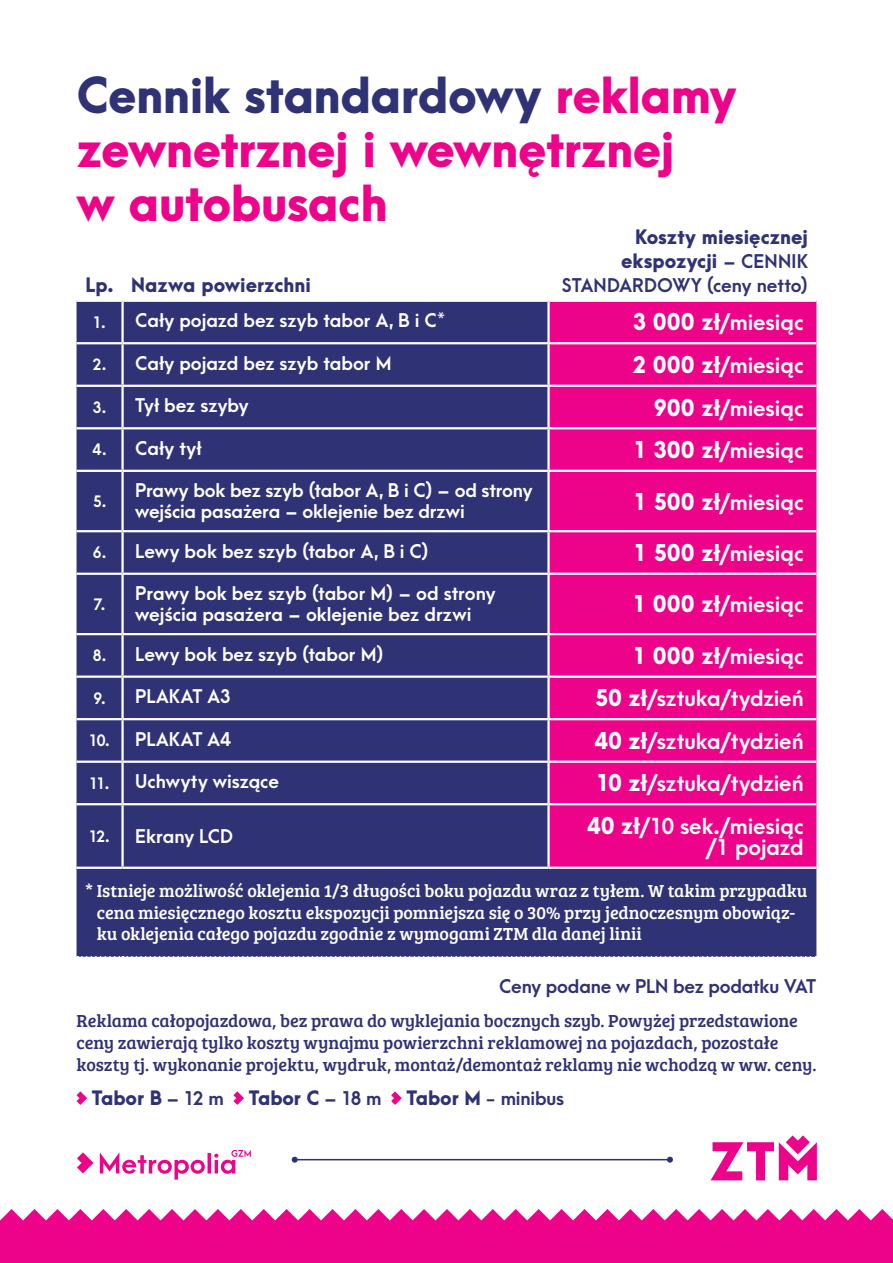
<style>
.page{position:relative;width:893px;height:1263px;background:#fff}
.page>*{position:absolute;margin:0;border:0;box-sizing:border-box;transform-origin:0 0}
.TEKST_NEW{font:800 45px/54px "Arca Majora 3";letter-spacing:-.015em;color:#ed028a}
.TEKST_NEW-2{font:700 21px/21px "Arca Majora 3";color:#fff;text-align:right}
.TEKST_NEW-3{font:700 18px/21px "Arca Majora 3";color:#fff}
.TEKST_NEW-4{font:18px/21.6px "Bree Serif";letter-spacing:-.005em;color:#303276}
.TEKST_NEW-5{font:18px/21.6px "Bree Serif";color:#fff}
.TEKST_NEW-6{font:700 18px/24px "Arca Majora 3";letter-spacing:-.01em;color:#303276;text-align:right}
.TEKST_NEW-7{font:800 18px "Arca Majora 3";letter-spacing:-.005em;color:#303276}
.TEKST_NEW-8{font:700 15px "Arca Majora 3";color:#fff}
.s1{color:#303276}
.s2{font-weight:800}
.s3{font-weight:700}
</style>
<div class="page">
<div style="left:77px;top:302px;width:739px;height:654px;background:#303276"></div>
<div style="left:550px;top:302px;width:266px;height:565px;background:#ed028a"></div>
<svg style="left:78px;top:956px;width:738px;height:1px"></svg>
<hr style="left:121px;top:302px;width:3px;height:40px;background:#fff">
<hr style="left:547px;top:302px;width:3px;height:40px;background:#fff">
<hr style="left:121px;top:344px;width:3px;height:41px;background:#fff">
<hr style="left:547px;top:344px;width:3px;height:41px;background:#fff">
<hr style="left:121px;top:387px;width:3px;height:40px;background:#fff">
<hr style="left:547px;top:387px;width:3px;height:40px;background:#fff">
<hr style="left:121px;top:429px;width:3px;height:41px;background:#fff">
<hr style="left:547px;top:429px;width:3px;height:41px;background:#fff">
<hr style="left:121px;top:472px;width:3px;height:58px;background:#fff">
<hr style="left:547px;top:472px;width:3px;height:58px;background:#fff">
<hr style="left:121px;top:532px;width:3px;height:41px;background:#fff">
<hr style="left:547px;top:532px;width:3px;height:41px;background:#fff">
<hr style="left:121px;top:575px;width:3px;height:58px;background:#fff">
<hr style="left:547px;top:575px;width:3px;height:58px;background:#fff">
<hr style="left:121px;top:635px;width:3px;height:40px;background:#fff">
<hr style="left:547px;top:635px;width:3px;height:40px;background:#fff">
<hr style="left:121px;top:678px;width:3px;height:40px;background:#fff">
<hr style="left:547px;top:678px;width:3px;height:40px;background:#fff">
<hr style="left:121px;top:720px;width:3px;height:40px;background:#fff">
<hr style="left:547px;top:720px;width:3px;height:40px;background:#fff">
<hr style="left:121px;top:763px;width:3px;height:40px;background:#fff">
<hr style="left:547px;top:763px;width:3px;height:40px;background:#fff">
<hr style="left:121px;top:805px;width:3px;height:62px;background:#fff">
<hr style="left:547px;top:805px;width:3px;height:62px;background:#fff">
<hr style="left:77px;top:342px;width:46px;height:2px;background:#fff">
<hr style="left:123px;top:342px;width:426px;height:2px;background:#fff">
<hr style="left:549px;top:342px;width:267px;height:2px;background:#fff">
<hr style="left:77px;top:385px;width:46px;height:2px;background:#fff">
<hr style="left:123px;top:385px;width:426px;height:2px;background:#fff">
<hr style="left:549px;top:385px;width:267px;height:2px;background:#fff">
<hr style="left:77px;top:427px;width:46px;height:2px;background:#fff">
<hr style="left:123px;top:427px;width:426px;height:2px;background:#fff">
<hr style="left:549px;top:427px;width:267px;height:2px;background:#fff">
<hr style="left:77px;top:470px;width:46px;height:2px;background:#fff">
<hr style="left:123px;top:470px;width:426px;height:2px;background:#fff">
<hr style="left:549px;top:470px;width:267px;height:2px;background:#fff">
<hr style="left:77px;top:530px;width:46px;height:2px;background:#fff">
<hr style="left:123px;top:530px;width:426px;height:2px;background:#fff">
<hr style="left:549px;top:530px;width:267px;height:2px;background:#fff">
<hr style="left:77px;top:573px;width:46px;height:2px;background:#fff">
<hr style="left:123px;top:573px;width:426px;height:2px;background:#fff">
<hr style="left:549px;top:573px;width:267px;height:2px;background:#fff">
<hr style="left:77px;top:633px;width:46px;height:2px;background:#fff">
<hr style="left:123px;top:633px;width:426px;height:2px;background:#fff">
<hr style="left:549px;top:633px;width:267px;height:2px;background:#fff">
<hr style="left:77px;top:675px;width:46px;height:3px;background:#fff">
<hr style="left:123px;top:675px;width:426px;height:3px;background:#fff">
<hr style="left:549px;top:675px;width:267px;height:3px;background:#fff">
<hr style="left:77px;top:718px;width:46px;height:2px;background:#fff">
<hr style="left:123px;top:718px;width:426px;height:2px;background:#fff">
<hr style="left:549px;top:718px;width:267px;height:2px;background:#fff">
<hr style="left:77px;top:760px;width:46px;height:3px;background:#fff">
<hr style="left:123px;top:760px;width:426px;height:3px;background:#fff">
<hr style="left:549px;top:760px;width:267px;height:3px;background:#fff">
<hr style="left:77px;top:803px;width:46px;height:2px;background:#fff">
<hr style="left:123px;top:803px;width:426px;height:2px;background:#fff">
<hr style="left:549px;top:803px;width:267px;height:2px;background:#fff">
<hr style="left:77px;top:867px;width:46px;height:2px;background:#fff">
<hr style="left:123px;top:867px;width:426px;height:2px;background:#fff">
<hr style="left:549px;top:867px;width:267px;height:2px;background:#fff">
<svg style="left:77px;top:1091px;width:10px;height:14px"></svg>
<svg style="left:233px;top:1091px;width:11px;height:14px"></svg>
<svg style="left:391px;top:1091px;width:11px;height:14px"></svg>
<svg style="left:0;top:1209px;width:893px;height:54px;background:#ee1c96"></svg>
<svg style="left:77px;top:1150px;width:174px;height:29px"></svg>
<svg style="left:711px;top:1135px;width:106px;height:45px"></svg>
<hr style="left:295px;top:1159px;width:375px;height:1px;background:#303276">
<svg style="left:292px;top:1157px;width:6px;height:6px"></svg>
<svg style="left:667px;top:1157px;width:6px;height:6px"></svg>
<p class="TEKST_NEW" style="left:77px;top:63px;width:662px"><span class="s1">Cennik standardowy</span> reklamy zewnetrznej i wewnętrznej<br>w autobusach</p>
<p class="TEKST_NEW-7" style="left:85px;top:269px;width:30px">Lp.</p>
<p class="TEKST_NEW-7" style="left:131px;top:269px;width:181px">Nazwa powierzchni</p>
<p class="TEKST_NEW-6" style="left:562px;top:224px;width:248px"><span class="s2">Koszty miesięcznej ekspozycji</span> – CENNIK<br>STANDARDOWY (ceny netto)</p>
<p class="TEKST_NEW-8" style="left:93px;top:309px;width:14px">1.</p>
<p class="TEKST_NEW-3" style="left:135px;top:308px;width:311px">Cały pojazd bez szyb tabor A, B i C*</p>
<p class="TEKST_NEW-2" style="left:633px;top:310px;width:172px"><span class="s2">3 000 zł</span>/miesiąc</p>
<p class="TEKST_NEW-8" style="left:93px;top:351px;width:15px">2.</p>
<p class="TEKST_NEW-3" style="left:135px;top:351px;width:258px">Cały pojazd bez szyb tabor M</p>
<p class="TEKST_NEW-2" style="left:633px;top:352px;width:172px"><span class="s2">2 000 zł</span>/miesiąc</p>
<p class="TEKST_NEW-8" style="left:93px;top:394px;width:15px">3.</p>
<p class="TEKST_NEW-3" style="left:135px;top:393px;width:115px">Tył bez szyby</p>
<p class="TEKST_NEW-2" style="left:654px;top:395px;width:151px"><span class="s2">900 zł</span>/miesiąc</p>
<p class="TEKST_NEW-8" style="left:93px;top:436px;width:16px">4.</p>
<p class="TEKST_NEW-3" style="left:135px;top:436px;width:68px">Cały tył</p>
<p class="TEKST_NEW-2" style="left:634px;top:437px;width:171px"><span class="s2">1 300 zł</span>/miesiąc</p>
<p class="TEKST_NEW-8" style="left:93px;top:488px;width:15px">5.</p>
<p class="TEKST_NEW-3" style="left:135px;top:478px;width:399px">Prawy bok bez szyb (tabor A, B i C) – od strony wejścia pasażera – oklejenie bez drzwi</p>
<p class="TEKST_NEW-2" style="left:634px;top:489px;width:171px"><span class="s2">1 500 zł</span>/miesiąc</p>
<p class="TEKST_NEW-8" style="left:93px;top:539px;width:15px">6.</p>
<p class="TEKST_NEW-3" style="left:135px;top:539px;width:295px">Lewy bok bez szyb (tabor A, B i C)</p>
<p class="TEKST_NEW-2" style="left:634px;top:540px;width:171px"><span class="s2">1 500 zł</span>/miesiąc</p>
<p class="TEKST_NEW-8" style="left:94px;top:591px;width:13px">7.</p>
<p class="TEKST_NEW-3" style="left:135px;top:581px;width:362px">Prawy bok bez szyb (tabor M) – od strony wejścia pasażera – oklejenie bez drzwi</p>
<p class="TEKST_NEW-2" style="left:633px;top:592px;width:172px"><span class="s2">1 000 zł</span>/miesiąc</p>
<p class="TEKST_NEW-8" style="left:93px;top:642px;width:15px">8.</p>
<p class="TEKST_NEW-3" style="left:135px;top:642px;width:250px">Lewy bok bez szyb (tabor M)</p>
<p class="TEKST_NEW-2" style="left:633px;top:643px;width:172px"><span class="s2">1 000 zł</span>/miesiąc</p>
<p class="TEKST_NEW-8" style="left:93px;top:685px;width:14px">9.</p>
<p class="TEKST_NEW-3" style="left:135px;top:684px;width:97px">PLAKAT A3</p>
<p class="TEKST_NEW-2" style="left:595px;top:686px;width:210px"><span class="s2">50 zł</span>/sztuka/tydzień</p>
<p class="TEKST_NEW-8" style="left:89px;top:727px;width:22px">10.</p>
<p class="TEKST_NEW-3" style="left:135px;top:727px;width:97px">PLAKAT A4</p>
<p class="TEKST_NEW-2" style="left:595px;top:728px;width:210px"><span class="s2">40 zł</span>/sztuka/tydzień</p>
<p class="TEKST_NEW-8" style="left:90px;top:770px;width:21px">11.</p>
<p class="TEKST_NEW-3" style="left:135px;top:769px;width:145px">Uchwyty wiszące</p>
<p class="TEKST_NEW-2" style="left:596px;top:771px;width:209px"><span class="s2">10 zł</span>/sztuka/tydzień</p>
<p class="TEKST_NEW-8" style="left:89px;top:823px;width:22px">12.</p>
<p class="TEKST_NEW-3" style="left:135px;top:824px;width:100px">Ekrany LCD</p>
<p class="TEKST_NEW-2" style="left:587px;top:813px;width:218px"><span class="s2">40 zł</span>/10 sek./miesiąc /1 pojazd</p>
<p class="TEKST_NEW-5" style="left:97px;top:879px;width:712px;text-indent:-12px">* Istnieje możliwość oklejenia 1/3 długości boku pojazdu wraz z tyłem. W takim przypadku cena miesięcznego kosztu ekspozycji pomniejsza się o 30% przy jednoczesnym obowiąz&shy;ku oklejenia całego pojazdu zgodnie z wymogami ZTM dla danej linii</p>
<p class="TEKST_NEW-6" style="left:499px;top:972px;width:319px">Ceny podane w PLN bez podatku VAT</p>
<p class="TEKST_NEW-4" style="left:77px;top:1009px;width:741px">Reklama całopojazdowa, bez prawa do wyklejania bocznych szyb. Powyżej przedstawione ceny zawierają tylko koszty wynajmu powierzchni reklamowej na pojazdach, pozostałe koszty tj. wykonanie projektu, wydruk, montaż/demontaż reklamy nie wchodzą w ww. ceny.</p>
<p class="TEKST_NEW-7" style="left:92px;top:1081px;width:134px">Tabor B <span class="s3">– 12 m</span></p>
<p class="TEKST_NEW-7" style="left:249px;top:1081px;width:134px">Tabor C <span class="s3">– 18 m</span></p>
<p class="TEKST_NEW-6" style="left:406px;top:1084px;width:159px"><span class="s2">Tabor M</span> - minibus</p>
</div>
